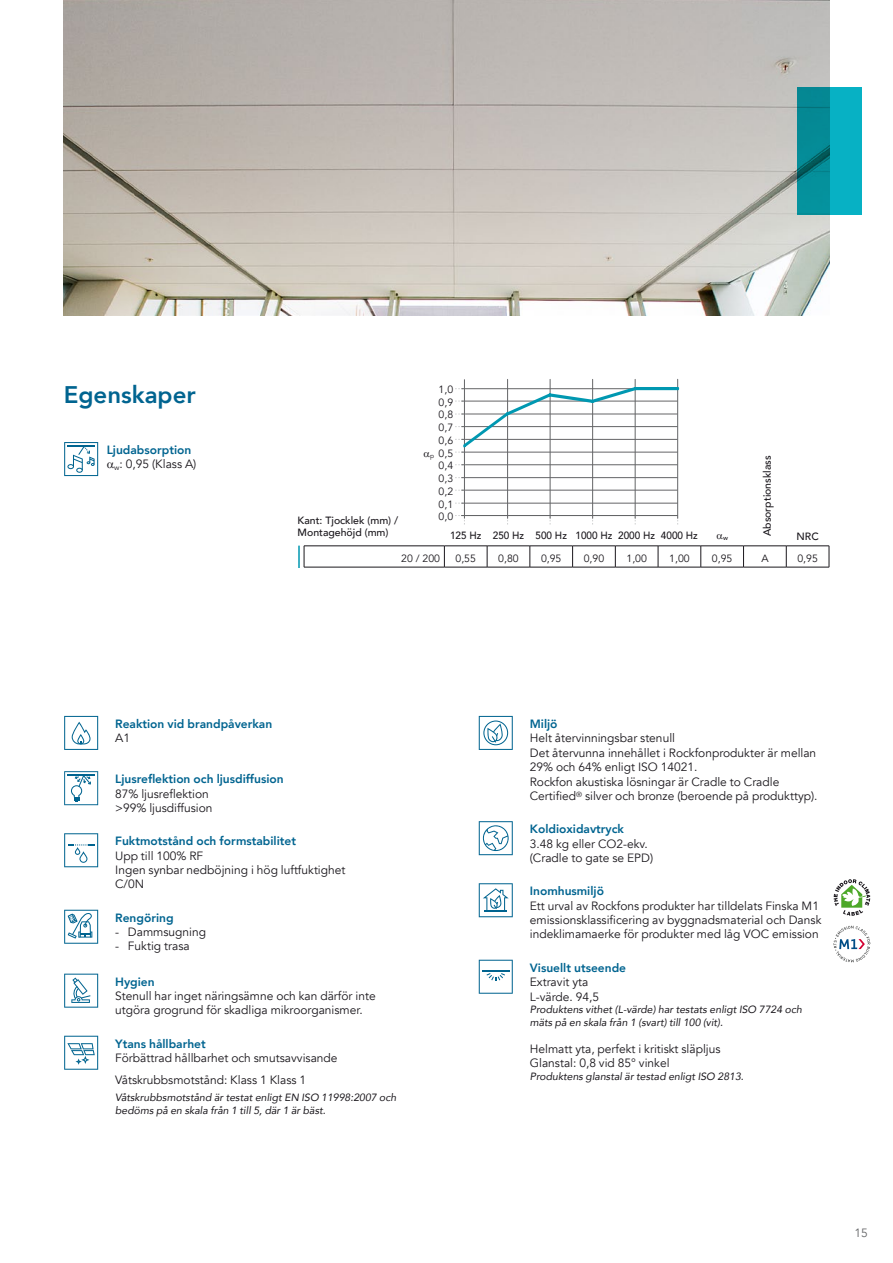
<style>
.page{position:relative;width:893px;height:1263px;background:#fff}
.page>*{position:absolute;margin:0;border:0;box-sizing:border-box;transform-origin:0 0}
.t1{font:127.35px "Chartwell Lines 50";color:#0098b1;scale:.67 1}
.t2{font:800 24px "Avenir";color:#006490}
.t3{font:12px/14.4px "Avenir";color:#1a171c}
.t4{font:800 12px/14.4px "Avenir";color:#006490}
.t5{font:12px "Avenir";color:#646567}
.t6{font:italic 10.5px/12.6px "Avenir";color:#1a171c}
.t7{font:10.5px/12.8px "Avenir";color:#1a171c;text-align:justify}
.t8{font:500 10.5px/12.6px "Avenir";color:#1a171c}
.t9{font:500 10.5px "Avenir";color:#1a171c;scale:.95 1}
.t10{font:500 6.45px "Avenir";color:#1a171c}
.t11{font:6.45px "Avenir";color:#1a171c}
.s1{font-weight:400;color:#1a171c}
</style>
<div class="page">
<img style="left:64px;top:0;width:765px;height:316px">
<svg style="left:64px;top:442px;width:34px;height:34px"></svg>
<svg style="left:797px;top:88px;width:65px;height:127px;background:#059baa"></svg>
<svg style="left:64px;top:716px;width:34px;height:34px"></svg>
<svg style="left:64px;top:771px;width:34px;height:34px"></svg>
<hr style="left:68px;top:774px;width:27px;height:2px;background:#006490">
<svg style="left:64px;top:833px;width:34px;height:34px"></svg>
<svg style="left:64px;top:910px;width:34px;height:34px"></svg>
<svg style="left:64px;top:974px;width:34px;height:34px"></svg>
<svg style="left:64px;top:1036px;width:34px;height:34px"></svg>
<svg style="left:479px;top:716px;width:34px;height:34px"></svg>
<svg style="left:479px;top:821px;width:34px;height:34px"></svg>
<svg style="left:479px;top:883px;width:34px;height:34px"></svg>
<svg style="left:479px;top:960px;width:34px;height:34px"></svg>
<svg style="left:834px;top:879px;width:36px;height:37px"></svg>
<svg style="left:834px;top:926px;width:36px;height:36px"></svg>
<svg style="left:304px;top:547px;width:1px;height:20px"></svg>
<svg style="left:444px;top:547px;width:1px;height:20px"></svg>
<svg style="left:487px;top:547px;width:1px;height:20px"></svg>
<svg style="left:530px;top:547px;width:1px;height:20px"></svg>
<svg style="left:572px;top:547px;width:1px;height:20px"></svg>
<svg style="left:615px;top:547px;width:1px;height:20px"></svg>
<svg style="left:658px;top:547px;width:1px;height:20px"></svg>
<svg style="left:700px;top:547px;width:1px;height:20px"></svg>
<svg style="left:743px;top:547px;width:1px;height:20px"></svg>
<svg style="left:786px;top:547px;width:1px;height:20px"></svg>
<svg style="left:829px;top:546px;width:1px;height:21px"></svg>
<hr style="left:304px;top:567px;width:140px;height:1px;background:#1a171c">
<hr style="left:444px;top:567px;width:43px;height:1px;background:#1a171c">
<hr style="left:487px;top:567px;width:43px;height:1px;background:#1a171c">
<hr style="left:530px;top:567px;width:43px;height:1px;background:#1a171c">
<hr style="left:573px;top:567px;width:42px;height:1px;background:#1a171c">
<hr style="left:615px;top:567px;width:43px;height:1px;background:#1a171c">
<hr style="left:658px;top:567px;width:43px;height:1px;background:#1a171c">
<hr style="left:701px;top:567px;width:42px;height:1px;background:#1a171c">
<hr style="left:743px;top:567px;width:43px;height:1px;background:#1a171c">
<hr style="left:786px;top:567px;width:43px;height:1px;background:#1a171c">
<hr style="left:304px;top:546px;width:140px;height:1px;background:#1a171c">
<hr style="left:444px;top:546px;width:43px;height:1px;background:#1a171c">
<hr style="left:487px;top:546px;width:43px;height:1px;background:#1a171c">
<hr style="left:530px;top:546px;width:43px;height:1px;background:#1a171c">
<hr style="left:573px;top:546px;width:42px;height:1px;background:#1a171c">
<hr style="left:615px;top:546px;width:43px;height:1px;background:#1a171c">
<hr style="left:658px;top:546px;width:43px;height:1px;background:#1a171c">
<hr style="left:701px;top:546px;width:42px;height:1px;background:#1a171c">
<hr style="left:743px;top:546px;width:43px;height:1px;background:#1a171c">
<hr style="left:786px;top:546px;width:43px;height:1px;background:#1a171c">
<hr style="left:298px;top:546px;width:2px;height:21px;background:#0098b1">
<svg style="left:455px;top:515px;width:10px;height:10px"></svg>
<hr style="left:461px;top:388px;width:217px;height:1px;background:#646567">
<hr style="left:461px;top:490px;width:216px;height:1px;background:#646567">
<hr style="left:461px;top:414px;width:216px;height:1px;background:#646567">
<hr style="left:461px;top:439px;width:216px;height:1px;background:#646567">
<hr style="left:461px;top:464px;width:216px;height:1px;background:#646567">
<hr style="left:507px;top:379px;width:1px;height:139px;background:#646567">
<hr style="left:550px;top:379px;width:1px;height:139px;background:#646567">
<hr style="left:592px;top:379px;width:1px;height:139px;background:#646567">
<hr style="left:635px;top:379px;width:1px;height:139px;background:#646567">
<hr style="left:677px;top:379px;width:1px;height:139px;background:#646567">
<hr style="left:461px;top:503px;width:217px;height:1px;background:#646567">
<hr style="left:461px;top:477px;width:217px;height:1px;background:#646567">
<hr style="left:461px;top:452px;width:217px;height:1px;background:#646567">
<hr style="left:461px;top:426px;width:217px;height:1px;background:#646567">
<hr style="left:461px;top:401px;width:217px;height:1px;background:#646567">
<hr style="left:464px;top:379px;width:1px;height:139px;background:#646567">
<hr style="left:461px;top:515px;width:217px;height:1px;background:#646567">
<h2 class="t2" style="left:64px;top:376px;width:133px">Egenskaper</h2>
<p class="t4" style="left:114px;top:443px;width:84px;text-indent:-8px">Ljudabsorption <sub>w</sub><span class="s1">: 0,95 (Klass A)</span></p>
<p class="t8" style="left:298px;top:513px;width:102px">Kant: Tjocklek (mm) /<br>Montagehöjd (mm)</p>
<p class="t7" style="left:439px;top:383px;width:16px">1,0<br>0,9<br>0,8<br>0,7<br>0,6<br>0,5<br>0,4<br>0,3<br>0,2<br>0,1<br>0,0</p>
<h1 class="t1" style="left:464px;top:387px;width:324px">55+80+95+90+100+100</h1>
<p class="t11" style="left:430px;top:452px;width:5px">p</p>
<p class="t8" style="left:760px;top:536px;width:82px;rotate:-90deg">Absorptionsklass</p>
<p class="t9" style="left:450px;top:526px;width:262px">125 Hz 250 Hz 500 Hz 1000 Hz 2000 Hz 4000 Hz</p>
<p class="t10" style="left:723px;top:532px;width:6px">w</p>
<p class="t8" style="left:796px;top:530px;width:24px">NRC</p>
<p class="t7" style="left:401px;top:552px;width:40px">20 / 200</p>
<p class="t7" style="left:456px;top:552px;width:22px">0,55</p>
<p class="t7" style="left:498px;top:552px;width:22px">0,80</p>
<p class="t7" style="left:541px;top:552px;width:22px">0,95</p>
<p class="t7" style="left:584px;top:552px;width:22px">0,90</p>
<p class="t7" style="left:626px;top:552px;width:22px">1,00</p>
<p class="t7" style="left:669px;top:552px;width:22px">1,00</p>
<p class="t7" style="left:712px;top:552px;width:22px">0,95</p>
<p class="t7" style="left:761px;top:552px;width:9px">A</p>
<p class="t7" style="left:797px;top:552px;width:22px">0,95</p>
<p class="t4" style="left:115px;top:716px;width:159px">Reaktion vid brandpåverkan</p>
<p class="t3" style="left:115px;top:731px;width:16px">A1</p>
<p class="t4" style="left:115px;top:772px;width:170px">Ljusreflektion och ljusdiffusion</p>
<p class="t3" style="left:115px;top:786px;width:99px">87% ljusreflektion &gt;99% ljusdiffusion</p>
<p class="t4" style="left:115px;top:834px;width:182px">Fuktmotstånd och formstabilitet</p>
<p class="t3" style="left:115px;top:848px;width:232px">Upp till 100% RF<br>Ingen synbar nedböjning i hög luftfuktighet<br>C/0N</p>
<p class="t4" style="left:115px;top:910px;width:60px">Rengöring</p>
<p class="t3" style="left:115px;top:925px;width:92px">- Dammsugning</p>
<p class="t3" style="left:115px;top:939px;width:76px">- Fuktig trasa</p>
<p class="t4" style="left:115px;top:974px;width:41px">Hygien</p>
<p class="t3" style="left:115px;top:989px;width:262px">Stenull har inget näringsämne och kan därför inte utgöra grogrund för skadliga mikroorganismer.</p>
<p class="t4" style="left:115px;top:1036px;width:92px">Ytans hållbarhet</p>
<p class="t3" style="left:115px;top:1047px;width:224px;line-height:21.8px">Förbättrad hållbarhet och smutsavvisande<br>Våtskrubbsmotstånd: Klass 1 Klass 1</p>
<p class="t6" style="left:115px;top:1091px;width:283px">Våtskrubbsmotstånd är testat enligt EN ISO 11998:2007 och bedöms på en skala från 1 till 5, där 1 är bäst.</p>
<p class="t4" style="left:530px;top:716px;width:29px">Miljö</p>
<p class="t3" style="left:530px;top:731px;width:289px">Helt återvinningsbar stenull<br>Det återvunna innehållet i Rockfonprodukter är mellan 29% och 64% enligt ISO 14021.<br>Rockfon akustiska lösningar är Cradle to Cradle Certified<sup>®</sup> silver och bronze (beroende på produkttyp).</p>
<p class="t4" style="left:530px;top:822px;width:96px">Koldioxidavtryck</p>
<p class="t3" style="left:530px;top:836px;width:125px">3.48 kg eller CO2-ekv. (Cradle to gate se EPD)</p>
<p class="t4" style="left:530px;top:884px;width:76px">Inomhusmiljö</p>
<p class="t3" style="left:530px;top:898px;width:293px">Ett urval av Rockfons produkter har tilldelats Finska M1 emissionsklassificering av byggnadsmaterial och Dansk indeklimamaerke för produkter med låg VOC emission</p>
<p class="t4" style="left:530px;top:960px;width:98px">Visuellt utseende</p>
<p class="t3" style="left:530px;top:975px;width:71px">Extravit yta<br>L-värde. 94,5</p>
<p class="t6" style="left:530px;top:1003px;width:274px">Produktens vithet (L-värde) har testats enligt ISO 7724 och mäts på en skala från 1 (svart) till 100 (vit).</p>
<p class="t3" style="left:530px;top:1042px;width:192px">Helmatt yta, perfekt i kritiskt släpljus<br>Glanstal: 0,8 vid 85° vinkel</p>
<p class="t6" style="left:530px;top:1070px;width:216px">Produktens glanstal är testad enligt ISO 2813.</p>
<p class="t5" style="left:854px;top:1226px;width:15px">15</p>
</div>
